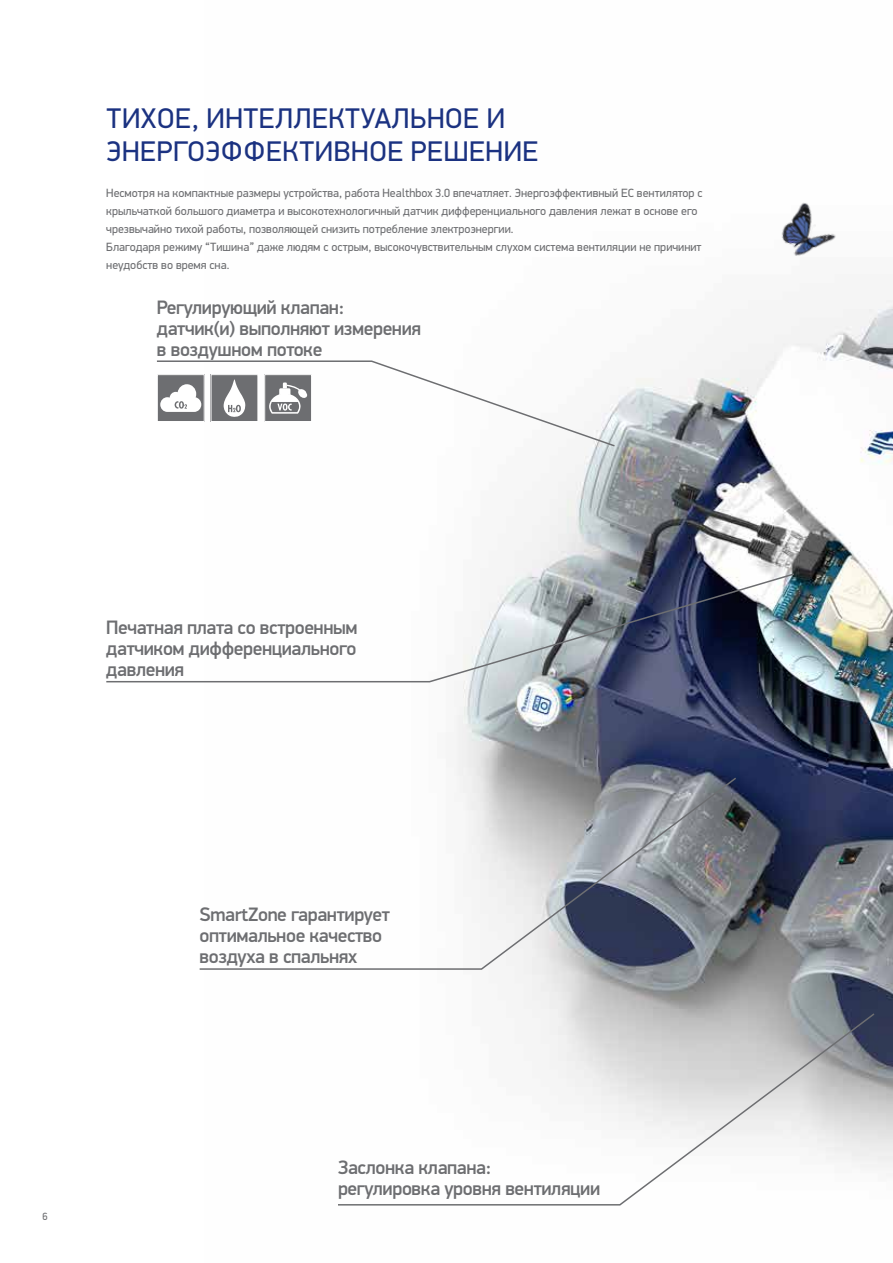
<style>
.page{position:relative;width:893px;height:1263px;background:#fff}
.page>*{position:absolute;margin:0;border:0;box-sizing:border-box;transform-origin:0 0}
.t1{font:28.5px/33px "PF Din Display Pro";letter-spacing:.02em;color:#1b3281}
.t2{font:500 19.5px/21px "PF Din Display Pro";letter-spacing:-.02em;color:#6d6e71}
.t3{font:12px/18px "PF Din Display Pro";color:#6d6e71}
.t4{font:10.5px "PF Din Display Pro";color:#6d6e71}
</style>
<div class="page">
<img style="left:456px;top:300px;width:437px;height:868px">
<svg style="left:106px;top:572px;width:690px;height:111px"></svg>
<svg style="left:199px;top:776px;width:539px;height:194px"></svg>
<img style="left:781px;top:202px;width:55px;height:54px">
<svg style="left:338px;top:1012px;width:538px;height:194px"></svg>
<svg style="left:157px;top:360px;width:459px;height:88px"></svg>
<div style="left:264px;top:374px;width:48px;height:48px;border:1px solid #fff"></div>
<h1 class="t1" style="left:107px;top:102px;width:433px">ТИХОЕ, ИНТЕЛЛЕКТУАЛЬНОЕ И<br>ЭНЕРГОЭФФЕКТИВНОЕ РЕШЕНИЕ</h1>
<p class="t3" style="left:106px;top:184px;width:598px">Несмотря на компактные размеры устройства, работа Healthbox 3.0 впечатляет. Энергоэффективный EC вентилятор с крыльчаткой большого диаметра и высокотехнологичный датчик дифференциального давления лежат в основе его чрезвычайно тихой работы, позволяющей снизить потребление электроэнергии.<br>Благодаря режиму “Тишина” даже людям с острым, высокочувствительным слухом система вентиляции не причинит неудобств во время сна.</p>
<h2 class="t2" style="left:157px;top:297px;width:266px">Регулирующий клапан: датчик(и) выполняют измерения в воздушном потоке</h2>
<h2 class="t2" style="left:106px;top:617px;width:253px;text-align:justify">Печатная плата со встроенным датчиком дифференциального давления</h2>
<p class="t4" style="left:43px;top:1210px;width:7px">6</p>
<h2 class="t2" style="left:200px;top:905px;width:192px">SmartZone гарантирует оптимальное качество воздуха в спальнях</h2>
<h2 class="t2" style="left:338px;top:1157px;width:264px">Заслонка клапана:<br>регулировка уровня вентиляции</h2>
</div>
